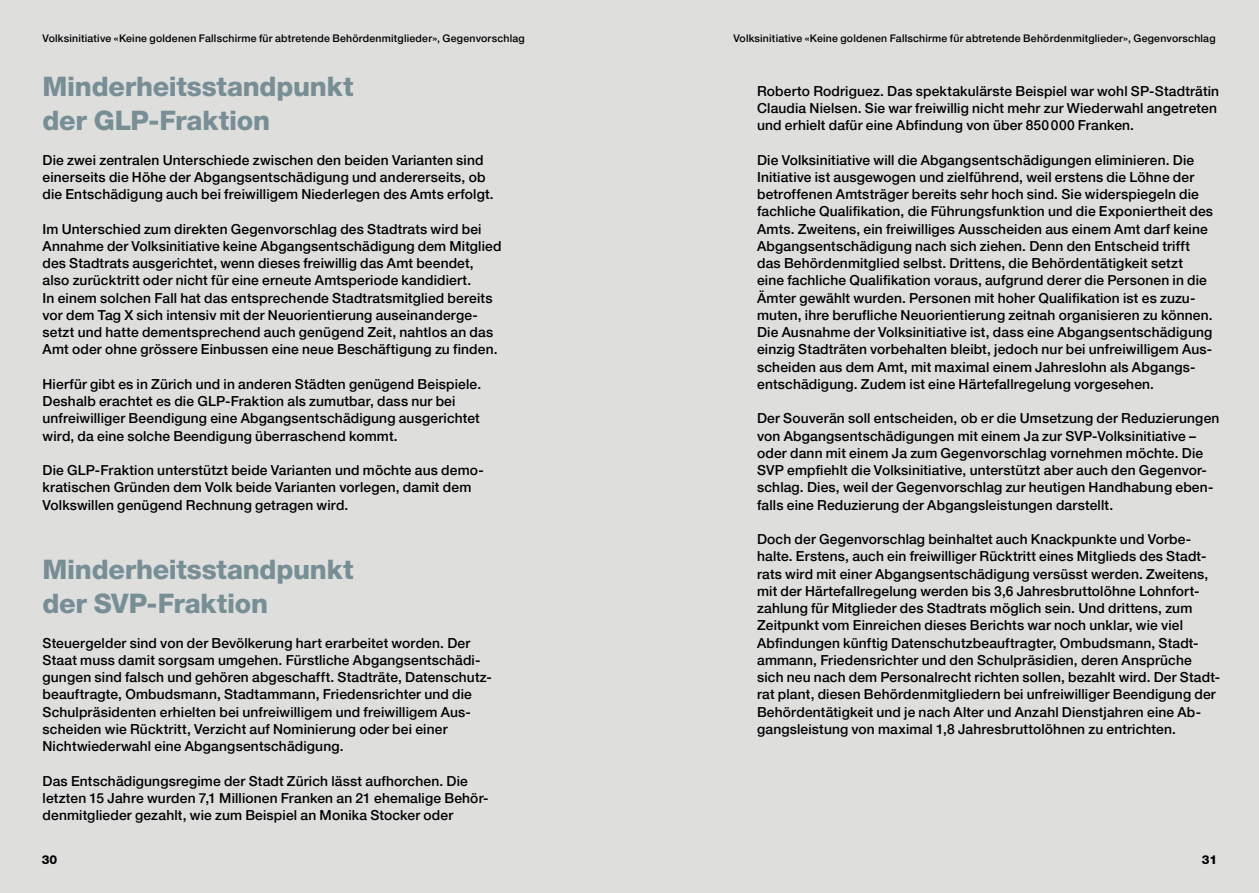
<style>
.page{position:relative;width:1259px;height:893px;background:#dededd}
.page>*{position:absolute;margin:0;border:0;box-sizing:border-box;transform-origin:0 0}
.t1{font:800 27px/34.5px "Helvetica Neue LT Pro";letter-spacing:-.01em;color:#788e95}
.t2{font:500 13.8px/17.2px "Helvetica Neue LT Pro";letter-spacing:.01em;color:#000}
.t3{font:800 12.3px "Helvetica Neue LT Pro";color:#000}
.t4{font:500 10.5px "Helvetica Neue LT Pro";letter-spacing:.02em;color:#000}
</style>
<div class="page">
<p class="t4" style="left:43px;top:31px;width:484px">Volksinitiative «Keine goldenen Fallschirme für abtretende Behördenmitglieder», Gegenvorschlag</p>
<h2 class="t1" style="left:43px;top:69px;width:312px">Minderheitsstandpunkt der GLP-Fraktion</h2>
<p class="t2" style="left:43px;top:151px;width:453px">Die zwei zentralen Unterschiede zwischen den beiden Varianten sind einerseits die Höhe der Abgangsentschädigung und andererseits, ob die Entschädigung auch bei freiwilligem Niederlegen des Amts erfolgt.</p>
<p class="t2" style="left:43px;top:220px;width:460px">Im Unterschied zum direkten Gegenvorschlag des Stadtrats wird bei Annahme der Volksinitiative keine Abgangsentschädigung dem Mitglied des Stadtrats ausgerichtet, wenn dieses freiwillig das Amt beendet, also zurücktritt oder nicht für eine erneute Amtsperiode kandidiert.<br>In einem solchen Fall hat das entsprechende Stadtratsmitglied bereits vor dem Tag X sich intensiv mit der Neuorientierung auseinanderge&shy;setzt und hatte dementsprechend auch genügend Zeit, nahtlos an das Amt oder ohne grössere Einbussen eine neue Beschäftigung zu finden.</p>
<p class="t2" style="left:43px;top:375px;width:440px">Hierfür gibt es in Zürich und in anderen Städten genügend Beispiele.<br>Deshalb erachtet es die GLP-Fraktion als zumutbar, dass nur bei unfreiwilliger Beendigung eine Abgangsentschädigung ausgerichtet wird, da eine solche Beendigung überraschend kommt.</p>
<p class="t2" style="left:43px;top:461px;width:443px">Die GLP-Fraktion unterstützt beide Varianten und möchte aus demo&shy;kratischen Gründen dem Volk beide Varianten vorlegen, damit dem<br>Volkswillen genügend Rechnung getragen wird.</p>
<h2 class="t1" style="left:43px;top:552px;width:312px">Minderheitsstandpunkt der SVP-Fraktion</h2>
<p class="t2" style="left:43px;top:634px;width:451px">Steuergelder sind von der Bevölkerung hart erarbeitet worden. Der Staat muss damit sorgsam umgehen. Fürstliche Abgangsentschädi&shy;gungen sind falsch und gehören abgeschafft. Stadträte, Datenschutz&shy;beauftragte, Ombudsmann, Stadtammann, Friedensrichter und die Schulpräsidenten erhielten bei unfreiwilligem und freiwilligem Aus&shy;scheiden wie Rücktritt, Verzicht auf Nominierung oder bei einer Nichtwiederwahl eine Abgangsentschädigung.</p>
<p class="t2" style="left:43px;top:772px;width:447px">Das Entschädigungsregime der Stadt Zürich lässt aufhorchen. Die letzten 15 Jahre wurden 7,1 Millionen Franken an 21 ehemalige Behör&shy;denmitglieder gezahlt, wie zum Beispiel an Monika Stocker oder</p>
<p class="t4" style="left:733px;top:31px;width:484px">Volksinitiative «Keine goldenen Fallschirme für abtretende Behördenmitglieder», Gegenvorschlag</p>
<p class="t2" style="left:757px;top:82px;width:463px">Roberto Rodriguez. Das spektakulärste Beispiel war wohl SP-Stadträtin<br>Claudia Nielsen. Sie war freiwillig nicht mehr zur Wiederwahl angetreten und erhielt dafür eine Abfindung von über 850000 Franken.</p>
<p class="t2" style="left:757px;top:151px;width:457px">Die Volksinitiative will die Abgangsentschädigungen eliminieren. Die Initiative ist ausgewogen und zielführend, weil erstens die Löhne der betroffenen Amtsträger bereits sehr hoch sind. Sie widerspiegeln die fachliche Qualifikation, die Führungsfunktion und die Exponiertheit des Amts. Zweitens, ein freiwilliges Ausscheiden aus einem Amt darf keine Abgangsentschädigung nach sich ziehen. Denn den Entscheid trifft das Behördenmitglied selbst. Drittens, die Behördentätigkeit setzt eine fachliche Qualifikation voraus, aufgrund derer die Personen in die Ämter gewählt wurden. Personen mit hoher Qualifikation ist es zuzu&shy;muten, ihre berufliche Neuorientierung zeitnah organisieren zu können.<br>Die Ausnahme der Volksinitiative ist, dass eine Abgangsentschädigung einzig Stadträten vorbehalten bleibt, jedoch nur bei unfreiwilligem Aus&shy;scheiden aus dem Amt, mit maximal einem Jahreslohn als Abgangs&shy;entschädigung. Zudem ist eine Härtefallregelung vorgesehen.</p>
<p class="t2" style="left:757px;top:410px;width:464px">Der Souverän soll entscheiden, ob er die Umsetzung der Reduzierungen von Abgangsentschädigungen mit einem Ja zur SVP-Volksinitiative – oder dann mit einem Ja zum Gegenvorschlag vornehmen möchte. Die SVP empfiehlt die Volksinitiative, unterstützt aber auch den Gegenvor&shy;schlag. Dies, weil der Gegenvorschlag zur heutigen Handhabung eben&shy;falls eine Reduzierung der Abgangsleistungen darstellt.</p>
<p class="t2" style="left:757px;top:530px;width:464px">Doch der Gegenvorschlag beinhaltet auch Knackpunkte und Vorbe&shy;halte. Erstens, auch ein freiwilliger Rücktritt eines Mitglieds des Stadt&shy;rats wird mit einer Abgangsentschädigung versüsst werden. Zweitens, mit der Härtefallregelung werden bis 3,6 Jahresbruttolöhne Lohnfort&shy;zahlung für Mitglieder des Stadtrats möglich sein. Und drittens, zum Zeitpunkt vom Einreichen dieses Berichts war noch unklar, wie viel Abfindungen künftig Datenschutzbeauftragter, Ombudsmann, Stadt&shy;ammann, Friedensrichter und den Schulpräsidien, deren Ansprüche sich neu nach dem Personalrecht richten sollen, bezahlt wird. Der Stadt&shy;rat plant, diesen Behördenmitgliedern bei unfreiwilliger Beendigung der Behördentätigkeit und je nach Alter und Anzahl Dienstjahren eine Ab&shy;gangsleistung von maximal 1,8 Jahresbruttolöhnen zu entrichten.</p>
<p class="t3" style="left:42px;top:852px;width:17px">30</p>
<p class="t3" style="left:1201px;top:852px;width:17px">31</p>
</div>
